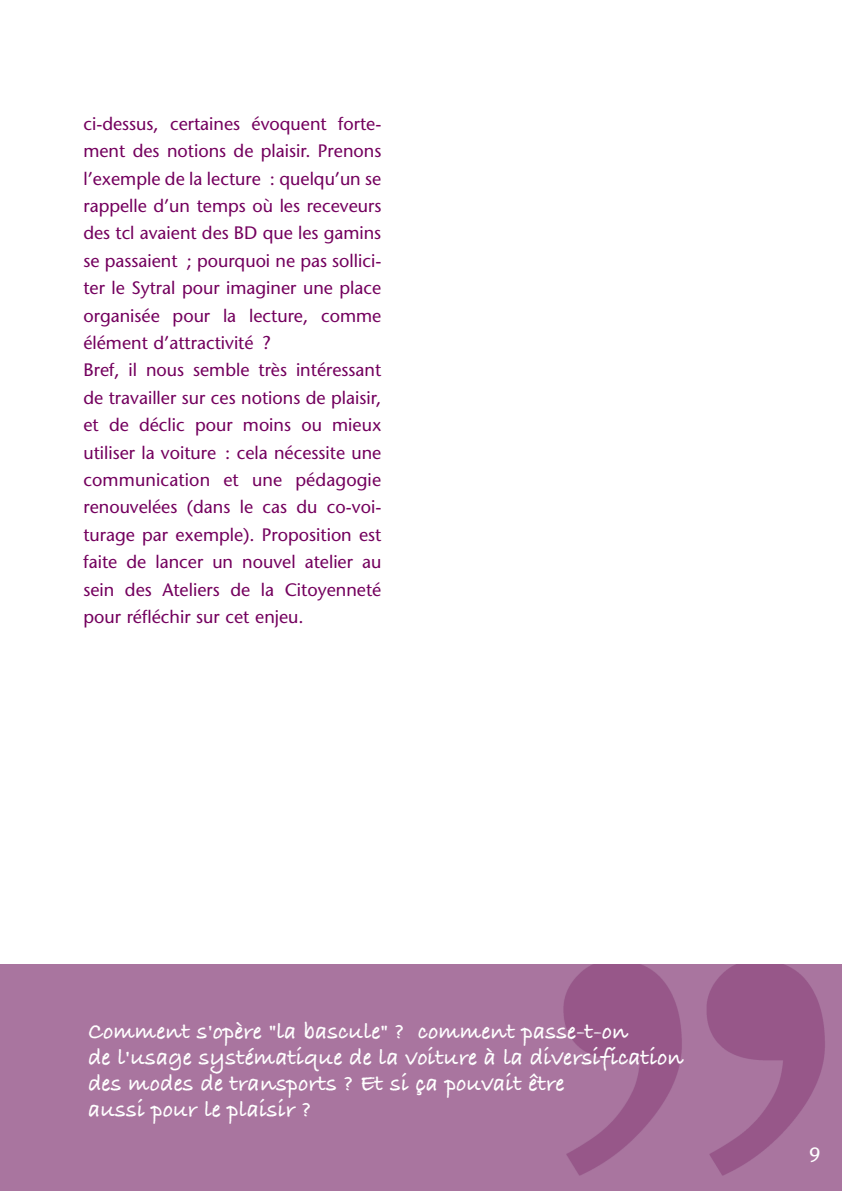
<style>
.page{position:relative;width:842px;height:1191px;background:#fff}
.page>*{position:absolute;margin:0;border:0;box-sizing:border-box;transform-origin:0 0}
.t1{font:24px/26px "Bradley Hand ITCTT Bold";color:#fff}
.t2{font:20.6px "Stone Sans";color:#fff}
.t3{font:18px/27.4px "Stone Sans";color:#74015e}
</style>
<div class="page">
<img style="left:0;top:964px;width:842px;height:227px">
<p class="t3" style="left:83px;top:110px;width:299px">ci-dessus, certaines évoquent forte&shy;ment des notions de plaisir. Prenons l’exemple de la lecture : quelqu’un se rappelle d’un temps où les receveurs des tcl avaient des BD que les gamins se passaient ; pourquoi ne pas sollici&shy;ter le Sytral pour imaginer une place organisée pour la lecture, comme élément d’attractivité ?<br>Bref, il nous semble très intéressant de travailler sur ces notions de plaisir, et de déclic pour moins ou mieux utiliser la voiture : cela nécessite une communication et une pédagogie renouvelées (dans le cas du co-voi&shy;turage par exemple). Proposition est faite de lancer un nouvel atelier au sein des Ateliers de la Citoyenneté pour réfléchir sur cet enjeu.</p>
<h1 class="t1" style="left:88px;top:1019px;width:597px">Comment s'opère "la bascule" ? comment passe-t-on<br>de l'usage systématique de la voiture à la diversification des modes de transports ? Et si ça pouvait être<br>aussi pour le plaisir ?</h1>
<p class="t2" style="left:809px;top:1142px;width:13px">9</p>
</div>
